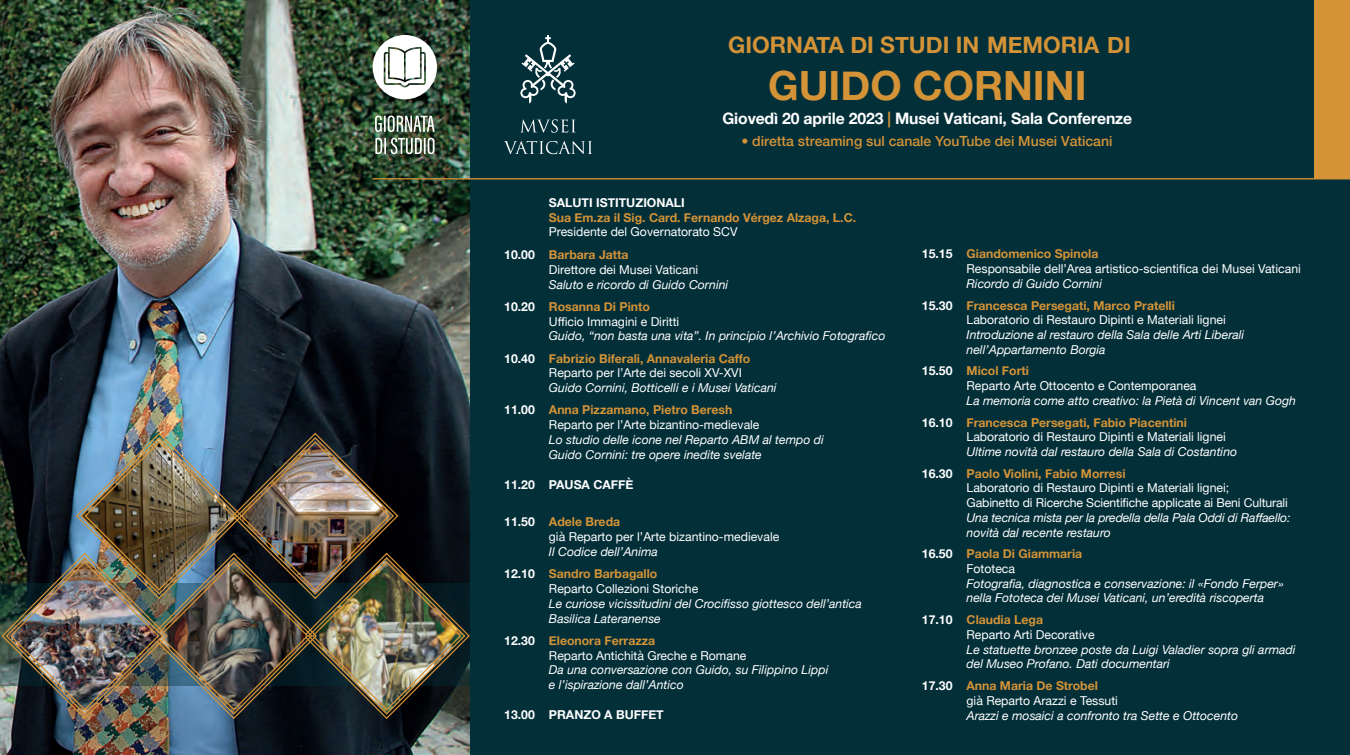
<style>
.page{position:relative;width:1350px;height:755px;background:#fff}
.page>*{position:absolute;margin:0;border:0;box-sizing:border-box;transform-origin:0 0}
.t1{font:700 40.25px "Helvetica Neue";color:#d49337}
.t2{font:700 22.75px "Helvetica Neue";color:#d49337}
.t3{font:700 15.75px "Helvetica Neue";letter-spacing:-.01em;color:#fff}
.t4{font:500 14px "Helvetica Neue";color:#d49337}
.t5{font:italic 12.25px/22.1px "Helvetica Neue";color:#fff}
.t6{font:12.25px/14.7px "Helvetica Neue";color:#fff}
.t7{font:700 12.25px/21.7px "Helvetica Neue";color:#d49337}
.t8{font:700 12.25px "Helvetica Neue";color:#fff}
.s1{color:#d49337}
.s2{font-weight:700}
.s3{font-weight:700;color:#d49337}
.s4{font-weight:700;font-style:normal}
.s5{font-weight:700;font-style:normal;color:#d49337}
.s6{font-weight:400;font-style:italic;color:#fff}
.s7{color:#fff}
.s8{font-weight:400;color:#fff}
</style>
<div class="page">
<div style="left:0;top:0;width:1349px;height:754px;background:#032f39"></div>
<img style="left:0;top:0;width:470px;height:754px">
<svg style="left:520px;top:35px;width:55px;height:68px"></svg>
<svg style="left:503px;top:141px;width:89px;height:13px"></svg>
<svg style="left:521px;top:119px;width:54px;height:13px"></svg>
<img style="left:1px;top:431px;width:469px;height:288px">
<img style="left:372px;top:35px;width:65px;height:64px">
<svg style="left:375px;top:138px;width:59px;height:16px"></svg>
<svg style="left:375px;top:115px;width:59px;height:17px"></svg>
<div style="left:1314px;top:0;width:35px;height:178px;background:#d49337"></div>
<hr style="left:372px;top:178px;width:977px;height:1px;background:#d49337">
<h2 class="t2" style="left:728px;top:31px;width:404px">GIORNATA DI STUDI IN MEMORIA DI</h2>
<h1 class="t1" style="left:768px;top:61px;width:320px">GUIDO CORNINI</h1>
<p class="t3" style="left:722px;top:109px;width:411px">Giovedì 20 aprile 2023 <span class="s1">|</span> Musei Vaticani, Sala Conferenze</p>
<p class="t4" style="left:741px;top:130px;width:372px">• diretta streaming sul canale YouTube dei Musei Vaticani</p>
<p class="t8" style="left:549px;top:194px;width:137px">SALUTI ISTITUZIONALI</p>
<p class="t7" style="left:549px;top:206px;width:309px">Sua Em.za il Sig. Card. Fernando Vérgez Alzaga, L.C.</p>
<p class="t6" style="left:504px;top:221px;width:235px;line-height:22.2px;text-indent:45px">Presidente del Governatorato SCV<br><span class="s2">10.00</span> <span class="s3">Barbara Jatta</span></p>
<p class="t6" style="left:549px;top:262px;width:151px">Direttore dei Musei Vaticani</p>
<p class="t5" style="left:504px;top:274px;width:225px;text-indent:45px">Saluto e ricordo di Guido Cornini<br><span class="s4">10.20</span> <span class="s5">Rosanna Di Pinto</span></p>
<p class="t6" style="left:549px;top:314px;width:132px">Ufficio Immagini e Diritti</p>
<p class="t5" style="left:504px;top:325px;width:382px;text-indent:45px">Guido, “non basta una vita”. In principio l’Archivio Fotografico<br><span class="s4">10.40</span> <span class="s5">Fabrizio Biferali, Annavaleria Caffo</span></p>
<p class="t6" style="left:549px;top:366px;width:194px">Reparto per l’Arte dei secoli XV-XVI</p>
<p class="t5" style="left:504px;top:377px;width:274px;text-indent:45px">Guido Cornini, Botticelli e i Musei Vaticani<br><span class="s4">11.00</span> <span class="s5">Anna Pizzamano, Pietro Beresh</span></p>
<p class="t6" style="left:549px;top:418px;width:212px">Reparto per l’Arte bizantino-medievale</p>
<p class="t5" style="left:549px;top:433px;width:276px;line-height:14.9px">Lo studio delle icone nel Reparto ABM al tempo di<br>Guido Cornini: tre opere inedite svelate</p>
<p class="t8" style="left:504px;top:476px;width:131px">11.20 PAUSA CAFFÈ</p>
<p class="t6" style="left:549px;top:514px;width:232px;text-indent:-45px"><span class="s2">11.50</span> <span class="s3">Adele Breda<br></span>già Reparto per l’Arte bizantino-medievale</p>
<p class="t5" style="left:504px;top:540px;width:155px;text-align:right">Il Codice dell’Anima<br><span class="s4">12.10</span> <span class="s5">Sandro Barbagallo</span></p>
<p class="t6" style="left:549px;top:581px;width:151px">Reparto Collezioni Storiche</p>
<p class="t5" style="left:549px;top:596px;width:314px;line-height:14.9px">Le curiose vicissitudini del Crocifisso giottesco dell’antica<br>Basilica Lateranense</p>
<p class="t6" style="left:549px;top:633px;width:199px;text-indent:-45px"><span class="s2">12.30</span> <span class="s3">Eleonora Ferrazza<br></span>Reparto Antichità Greche e Romane</p>
<p class="t5" style="left:549px;top:663px;width:281px;line-height:14.9px">Da una conversazione con Guido, su Filippino Lippi e l’ispirazione dall’Antico</p>
<p class="t8" style="left:504px;top:706px;width:161px">13.00 PRANZO A BUFFET</p>
<p class="t6" style="left:966px;top:247px;width:336px;text-indent:-45px"><span class="s2">15.15</span> <span class="s3">Giandomenico Spinola<br></span>Responsabile dell’Area artistico-scientifica dei Musei Vaticani</p>
<p class="t7" style="left:921px;top:272px;width:254px;text-indent:45px"><span class="s6">Ricordo di Guido Cornini<br></span><span class="s7">15.30</span> Francesca Persegati, Marco Pratelli</p>
<p class="t6" style="left:966px;top:313px;width:261px">Laboratorio di Restauro Dipinti e Materiali lignei</p>
<p class="t5" style="left:966px;top:328px;width:279px;line-height:14.7px">Introduzione al restauro della Sala delle Arti Liberali nell’Appartamento Borgia</p>
<p class="t6" style="left:966px;top:364px;width:231px;text-indent:-45px"><span class="s2">15.50</span> <span class="s3">Micol Forti<br></span>Reparto Arte Ottocento e Contemporanea</p>
<p class="t5" style="left:921px;top:390px;width:375px;text-indent:45px">La memoria come atto creativo: la Pietà di Vincent van Gogh<br><span class="s4">16.10</span> <span class="s5">Francesca Persegati, Fabio Piacentini</span></p>
<p class="t6" style="left:966px;top:430px;width:261px">Laboratorio di Restauro Dipinti e Materiali lignei</p>
<p class="t5" style="left:921px;top:441px;width:317px;text-indent:45px">Ultime novità dal restauro della Sala di Costantino<br><span class="s4">16.30</span> <span class="s5">Paolo Violini, Fabio Morresi</span></p>
<p class="t6" style="left:966px;top:481px;width:323px">Laboratorio di Restauro Dipinti e Materiali lignei;<br>Gabinetto di Ricerche Scientifiche applicate ai Beni Culturali</p>
<p class="t5" style="left:966px;top:510px;width:325px;line-height:14.7px">Una tecnica mista per la predella della Pala Oddi di Raffaello: novità dal recente restauro</p>
<p class="t7" style="left:966px;top:546px;width:117px;line-height:14.7px;text-indent:-45px"><span class="s7">16.50</span> Paola Di Giammaria<br><span class="s8">Fototeca</span></p>
<p class="t5" style="left:966px;top:576px;width:318px;line-height:14.7px">Fotografia, diagnostica e conservazione: il «Fondo Ferper» nella Fototeca dei Musei Vaticani, un’eredità riscoperta</p>
<p class="t6" style="left:966px;top:612px;width:129px;text-indent:-45px"><span class="s2">17.10</span> <span class="s3">Claudia Lega<br></span>Reparto Arti Decorative</p>
<p class="t5" style="left:966px;top:642px;width:330px;line-height:14.7px">Le statuette bronzee poste da Luigi Valadier sopra gli armadi del Museo Profano. Dati documentari</p>
<p class="t6" style="left:966px;top:678px;width:153px;text-indent:-45px"><span class="s2">17.30</span> <span class="s3">Anna Maria De Strobel<br></span>già Reparto Arazzi e Tessuti</p>
<p class="t5" style="left:966px;top:704px;width:273px">Arazzi e mosaici a confronto tra Sette e Ottocento</p>
</div>
